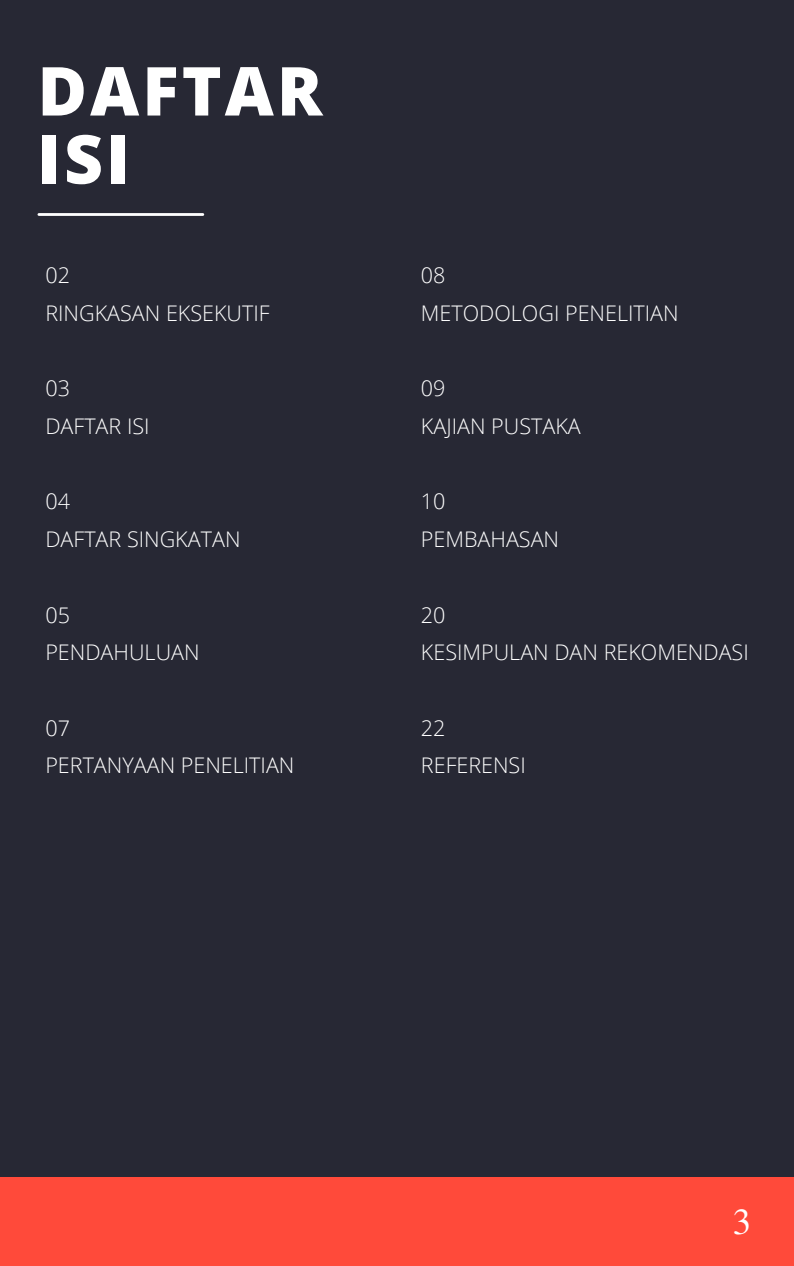
<style>
.page{position:relative;width:794px;height:1266px;background:#fff}
.page>*{position:absolute;margin:0;border:0;box-sizing:border-box;transform-origin:0 0}
.t1{font:800 67.5px/68.1px "Open Sans";letter-spacing:.045em;color:#fff}
.t2{font:36.75px "Te X Gyre Termes";color:#fff}
.t3{font:300 21.52px/37.7px "Open Sans";color:#fff}
</style>
<div class="page">
<div style="left:0;top:0;width:793px;height:1266px;background:#272834"></div>
<div style="left:0;top:1178px;width:793px;height:88px;background:#ff4a3a"></div>
<hr style="left:39px;top:213px;width:164px;height:3px;background:#fff">
<h1 class="t1" style="left:37px;top:55px;width:286px">DAFTAR<br>ISI</h1>
<p class="t3" style="left:45px;top:256px;width:226px">02<br>RINGKASAN EKSEKUTIF</p>
<p class="t3" style="left:45px;top:369px;width:106px">03<br>DAFTAR ISI</p>
<p class="t3" style="left:45px;top:482px;width:196px">04<br>DAFTAR SINGKATAN</p>
<p class="t3" style="left:45px;top:595px;width:156px">05<br>PENDAHULUAN</p>
<p class="t3" style="left:45px;top:708px;width:250px">07<br>PERTANYAAN PENELITIAN</p>
<p class="t3" style="left:420px;top:256px;width:259px">08<br>METODOLOGI PENELITIAN</p>
<p class="t3" style="left:420px;top:369px;width:161px">09<br>KAJIAN PUSTAKA</p>
<p class="t3" style="left:420px;top:482px;width:140px">10<br>PEMBAHASAN</p>
<p class="t3" style="left:420px;top:595px;width:329px">20<br>KESIMPULAN DAN REKOMENDASI</p>
<p class="t3" style="left:420px;top:708px;width:106px">22<br>REFERENSI</p>
<h2 class="t2" style="left:732px;top:1195px;width:20px">3</h2>
</div>
